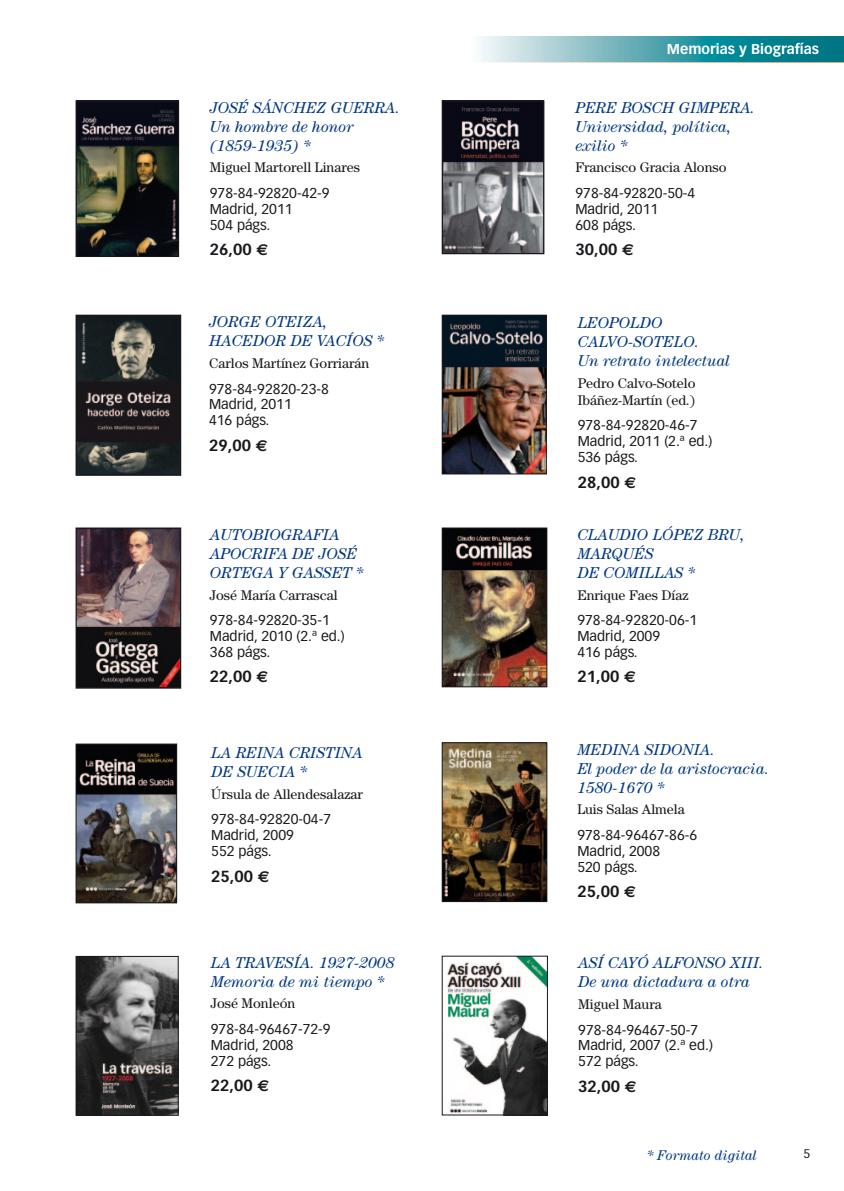
<style>
.page{position:relative;width:844px;height:1191px;background:#fff}
.page>*{position:absolute;margin:0;border:0;box-sizing:border-box;transform-origin:0 0}
.t1{font:italic 15.75px/18.9px "Century";color:#003883}
.t2{font:700 15.75px "Vectora LH";color:#1a171c}
.t3{font:14px/15.8px "Vectora LH";color:#1a171c}
.t4{font:14px/16.8px "Century";color:#1a171c}
.t5{font:700 14px "Vectora LH";color:#fff}
.t6{font:italic 14px "Century";color:#003883}
.t7{font:12.25px "Vectora LH";color:#1a171c}
.s1{font-family:"Euro Sans"}
</style>
<div class="page">
<svg style="left:480px;top:61px;width:363px;height:1px"></svg>
<svg style="left:480px;top:36px;width:363px;height:25px;background:#55a8b2"></svg>
<img style="left:443px;top:317px;width:101px;height:155px">
<div style="left:441px;top:315px;width:105px;height:159px;border:1px solid #1a171c"></div>
<img style="left:443px;top:529px;width:102px;height:156px">
<div style="left:441px;top:527px;width:106px;height:160px;border:1px solid #1a171c"></div>
<img style="left:78px;top:958px;width:98px;height:155px">
<div style="left:76px;top:956px;width:102px;height:159px;border:1px solid #1a171c"></div>
<img style="left:78px;top:745px;width:97px;height:156px">
<div style="left:76px;top:743px;width:101px;height:160px;border:1px solid #1a171c"></div>
<img style="left:78px;top:103px;width:98px;height:151px">
<div style="left:76px;top:101px;width:102px;height:155px;border:1px solid #1a171c"></div>
<div style="left:76px;top:100px;width:103px;height:157px;border:1px solid #1a171c"></div>
<img style="left:444px;top:103px;width:97px;height:149px">
<div style="left:442px;top:101px;width:101px;height:153px;border:1px solid #1a171c"></div>
<div style="left:441px;top:100px;width:103px;height:154px;border:1px solid #1a171c"></div>
<img style="left:78px;top:317px;width:101px;height:156px">
<div style="left:76px;top:315px;width:105px;height:161px;border:1px solid #1a171c"></div>
<img style="left:78px;top:530px;width:101px;height:156px">
<div style="left:76px;top:527px;width:105px;height:161px;border:1px solid #1a171c"></div>
<img style="left:443px;top:744px;width:102px;height:156px">
<div style="left:441px;top:742px;width:106px;height:160px;border:1px solid #1a171c"></div>
<img style="left:447px;top:957px;width:98px;height:156px">
<div style="left:441px;top:955px;width:106px;height:160px;border:1px solid #1a171c"></div>
<p class="t1" style="left:210px;top:98px;width:144px">JOSÉ SÁNCHEZ GUERR</p>
<p class="t1" style="left:385px;top:98px;width:16px">A.</p>
<p class="t1" style="left:210px;top:117px;width:145px">Un hombre de honor (1859-1935) *</p>
<p class="t4" style="left:210px;top:159px;width:152px">Miguel Martorell Linares</p>
<p class="t3" style="left:210px;top:185px;width:121px">978-84-92820-42-9<br>Madrid, 2011<br>504 págs.</p>
<p class="t2" style="left:210px;top:240px;width:60px">26,00 <span class="s1">€</span></p>
<p class="t1" style="left:209px;top:312px;width:176px">JOR GE OTEIZA,<br>HACEDOR DE VACÍOS *</p>
<p class="t4" style="left:209px;top:354px;width:162px">Carlos Martínez Gorriarán</p>
<p class="t3" style="left:209px;top:381px;width:121px">978-84-92820-23-8<br>Madrid, 2011<br>416 págs.</p>
<p class="t2" style="left:209px;top:435px;width:60px">29,00 <span class="s1">€</span></p>
<p class="t1" style="left:210px;top:525px;width:155px">AUTOBIOGRAFIA<br>APOCRIFA DE JOSÉ<br>OR TEGA Y GASSET *</p>
<p class="t4" style="left:210px;top:586px;width:129px">José María Carrascal</p>
<p class="t3" style="left:210px;top:612px;width:136px">978-84-92820-35-1<br>Madrid, 2010 (2.ª ed.)<br>368 págs.</p>
<p class="t2" style="left:210px;top:667px;width:60px">22,00 <span class="s1">€</span></p>
<p class="t1" style="left:211px;top:743px;width:153px">LA RE INA CRISTINA<br>DE SUE CIA *</p>
<p class="t4" style="left:211px;top:785px;width:153px">Úrsula de Allendesalazar</p>
<p class="t3" style="left:211px;top:811px;width:121px">978-84-92820-04-7<br>Madrid, 2009<br>552 págs.</p>
<p class="t2" style="left:211px;top:866px;width:60px">25,00 <span class="s1">€</span></p>
<p class="t1" style="left:211px;top:952px;width:185px">La Travesía . 1927-2008<br>Memoria de mi tiempo *</p>
<p class="t4" style="left:211px;top:995px;width:86px">José Monleón</p>
<p class="t3" style="left:211px;top:1021px;width:121px">978-84-96467-72-9<br>Madrid, 2008<br>272 págs.</p>
<p class="t2" style="left:211px;top:1076px;width:60px">22,00 <span class="s1">E</span></p>
<p class="t5" style="left:666px;top:42px;width:154px">Memorias y Biografías</p>
<p class="t1" style="left:575px;top:98px;width:181px;text-indent:46px">BOSCH GIMPERA.<br>Universidad, política, exilio *</p>
<p class="t4" style="left:575px;top:159px;width:152px">Francisco Gracia Alonso</p>
<p class="t3" style="left:575px;top:185px;width:121px">978-84-92820-50-4<br>Madrid, 2011<br>608 págs.</p>
<p class="t2" style="left:575px;top:240px;width:60px">30,00 <span class="s1">€</span></p>
<p class="t1" style="left:575px;top:98px;width:22px">PERE</p>
<p class="t1" style="left:577px;top:313px;width:154px">Leopold o<br>Calvo-Sotel o.<br>Un retrato intelectual</p>
<p class="t4" style="left:577px;top:374px;width:119px">Pedro Calvo-Sotelo<br>Ibáñez-Martín (ed.)</p>
<p class="t3" style="left:577px;top:418px;width:136px">978-84-92820-46-7<br>Madrid, 2011 (2.ª ed.)<br>536 págs.</p>
<p class="t2" style="left:577px;top:472px;width:60px">28,00 <span class="s1">E</span></p>
<p class="t1" style="left:577px;top:525px;width:169px">CLAUDIO LÓPEZ BRU,<br>MARQUÉS<br>DE COMILLAS *</p>
<p class="t4" style="left:577px;top:586px;width:113px">Enrique Faes Díaz</p>
<p class="t3" style="left:577px;top:612px;width:121px">978-84-92820-06-1<br>Madrid, 2009<br>416 págs.</p>
<p class="t2" style="left:577px;top:667px;width:60px">21,00 <span class="s1">€</span></p>
<p class="t1" style="left:577px;top:739px;width:193px">MEDINA SIDONIA.<br>El poder de la aristocracia.<br>1580-1670 *</p>
<p class="t4" style="left:577px;top:801px;width:109px">Luis Salas Almela</p>
<p class="t3" style="left:577px;top:827px;width:121px">978-84-96467-86-6<br>Madrid, 2008<br>520 págs.</p>
<p class="t2" style="left:577px;top:882px;width:60px">25,00 <span class="s1">€</span></p>
<p class="t1" style="left:578px;top:953px;width:41px">Así cayó</p>
<p class="t1" style="left:578px;top:953px;width:187px;text-indent:75px">Alfonso XIII.<br>De una dictadura a otra</p>
<p class="t4" style="left:578px;top:995px;width:85px">Miguel Maura</p>
<p class="t3" style="left:578px;top:1021px;width:136px">978-84-96467-50-7<br>Madrid, 2007 (2.ª ed.)<br>572 págs.</p>
<p class="t2" style="left:578px;top:1076px;width:60px">32,00 <span class="s1">E</span></p>
<p class="t6" style="left:647px;top:1147px;width:111px">* Formato digital</p>
<p class="t7" style="left:803px;top:1146px;width:8px">5</p>
</div>
